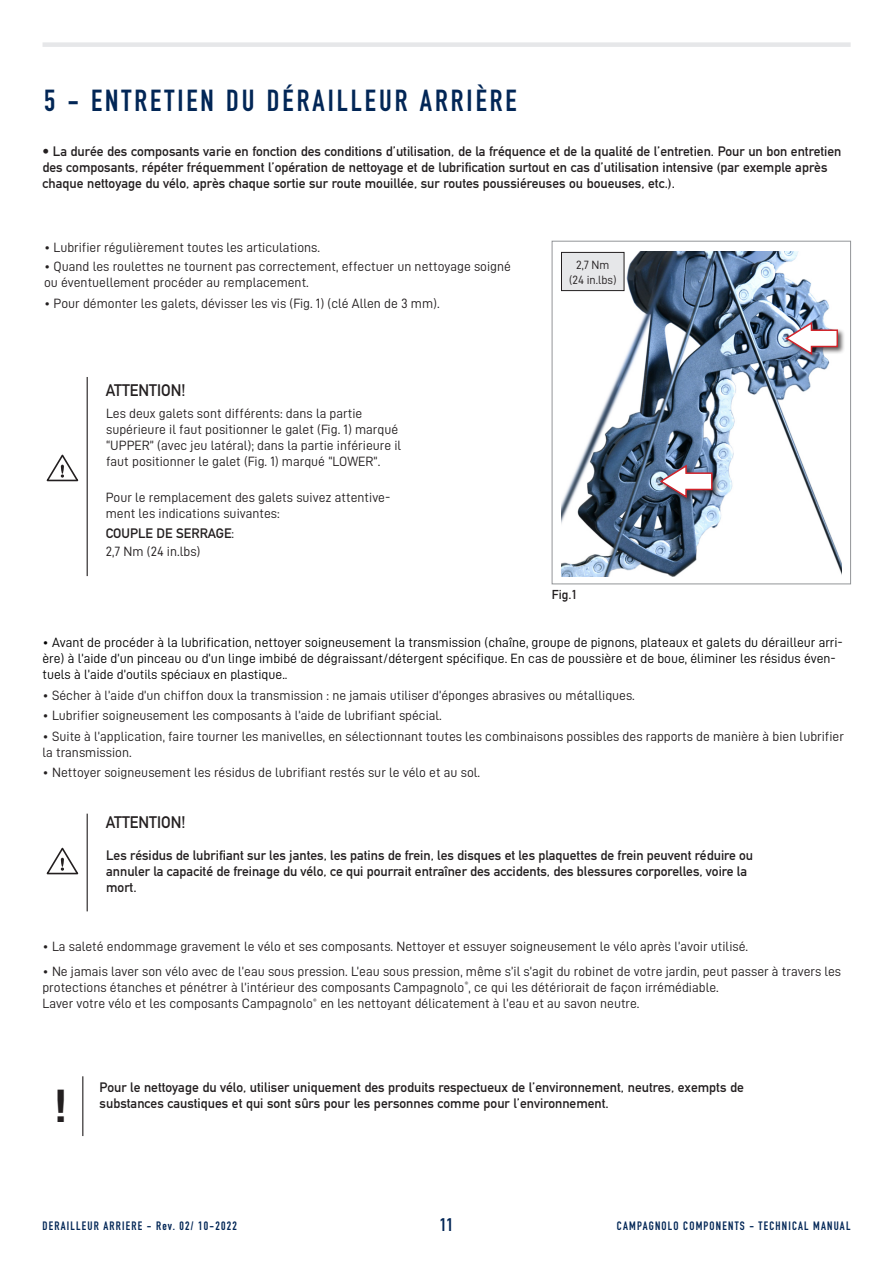
<style>
.page{position:relative;width:893px;height:1263px;background:#fff}
.page>*{position:absolute;margin:0;border:0;box-sizing:border-box;transform-origin:0 0}
.t1{font:700 condensed 45px "Helvetica Neue";color:#231f20}
.Normale{font:700 30px "DIN Condensed";letter-spacing:.1em;color:#022656}
.t2{font:700 18px "DIN Condensed";color:#022656}
.t3{font:700 16.5px "DIN Alternate";color:#231f20;scale:.95 1}
.Normale-2{font:13.5px/16.2px "D DIN";color:#231f20}
.Normale-3{font:700 13.5px/16.2px "DIN Alternate";color:#231f20}
.Normale-4{font:13.5px/16.2px "D DIN";color:#000}
.t4{font:700 12.75px "DIN Alternate";color:#231f20}
.t5{font:700 12px "DIN Condensed";letter-spacing:.1em;color:#022656}
.t6{font:12px "D DIN";color:#231f20}
.s1{font-family:"D DIN";font-weight:400}
.s2{color:#231f20}
</style>
<div class="page">
<div style="left:43px;top:42px;width:808px;height:5px;background:#e6e7e9"></div>
<hr style="left:87px;top:814px;width:1px;height:97px;background:#231f20">
<svg style="left:47px;top:848px;width:32px;height:27px"></svg>
<hr style="left:87px;top:377px;width:1px;height:199px;background:#231f20">
<svg style="left:47px;top:455px;width:32px;height:27px"></svg>
<div style="left:552px;top:241px;width:299px;height:343px;border:1px solid #939598"></div>
<img style="left:561px;top:252px;width:281px;height:324px">
<div style="left:659px;top:463px;width:61px;height:42px;background:#231f20;opacity:.75"></div>
<svg style="left:658px;top:463px;width:55px;height:36px"></svg>
<div style="left:784px;top:320px;width:61px;height:42px;background:#231f20;opacity:.75"></div>
<svg style="left:784px;top:320px;width:55px;height:36px"></svg>
<div style="left:561px;top:252px;width:63px;height:39px;background:#e6e7e9"></div>
<div style="left:561px;top:252px;width:63px;height:39px;border:1px solid #231f20"></div>
<hr style="left:82px;top:1076px;width:1px;height:60px;background:#231f20">
<p class="Normale" style="left:44px;top:81px;width:474px">5 - ENTRETIEN DU DÉRAILLEUR ARRIÈRE</p>
<p class="Normale-3" style="left:43px;top:142px;width:800px">• La durée des composants varie en fonction des conditions d’utilisation, de la fréquence et de la qualité de l’entretien. Pour un bon entretien des composants, répéter fréquemment l’opération de nettoyage et de lubrification surtout en cas d’utilisation intensive (par exemple après chaque nettoyage du vélo, après chaque sortie sur route mouillée, sur routes poussiéreuses ou boueuses, etc.).</p>
<p class="Normale-2" style="left:44px;top:239px;width:278px">• Lubrifier régulièrement toutes les articulations.</p>
<p class="Normale-2" style="left:44px;top:258px;width:468px">• Quand les roulettes ne tournent pas correctement, effectuer un nettoyage soigné ou éventuellement procéder au remplacement.</p>
<p class="Normale-2" style="left:44px;top:295px;width:397px">• Pour démonter les galets, dévisser les vis (Fig. 1) (clé Allen de 3 mm).</p>
<p class="t3" style="left:106px;top:378px;width:85px">ATTENTION!</p>
<p class="Normale-2" style="left:106px;top:405px;width:297px">Les deux galets sont différents: dans la partie supérieure il faut positionner le galet (Fig. 1) marqué “UPPER” (avec jeu latéral); dans la partie inférieure il faut positionner le galet (Fig. 1) marqué “LOWER”.</p>
<p class="Normale-2" style="left:106px;top:489px;width:286px">Pour le remplacement des galets suivez attentive&shy;ment les indications suivantes:</p>
<p class="Normale-3" style="left:106px;top:524px;width:130px">COUPLE DE SERRAGE<span class="s1">:</span></p>
<p class="Normale-2" style="left:106px;top:543px;width:96px">2,7 Nm (24 in.lbs)</p>
<p class="t6" style="left:576px;top:259px;width:35px">2,7 Nm</p>
<p class="t6" style="left:569px;top:273px;width:49px">(24 in.lbs)</p>
<p class="t4" style="left:552px;top:585px;width:27px">Fig.1</p>
<p class="Normale-4" style="left:43px;top:634px;width:802px">• Avant de procéder à la lubrification, nettoyer soigneusement la transmission (chaîne, groupe de pignons, plateaux et galets du dérailleur arri&shy;ère) à l’aide d’un pinceau ou d’un linge imbibé de dégraissant/détergent spécifique. En cas de poussière et de boue, éliminer les résidus éven&shy;tuels à l’aide d’outils spéciaux en plastique.<span class="s2">.</span></p>
<p class="Normale-2" style="left:43px;top:687px;width:594px">• Sécher à l’aide d’un chiffon doux la transmission : ne jamais utiliser d’éponges abrasives ou métalliques.</p>
<p class="Normale-2" style="left:43px;top:707px;width:401px">• Lubrifier soigneusement les composants à l’aide de lubrifiant spécial.</p>
<p class="Normale-2" style="left:43px;top:728px;width:803px">• Suite à l’application, faire tourner les manivelles, en sélectionnant toutes les combinaisons possibles des rapports de manière à bien lubrifier la transmission.</p>
<p class="Normale-2" style="left:43px;top:764px;width:439px">• Nettoyer soigneusement les résidus de lubrifiant restés sur le vélo et au sol.</p>
<p class="t3" style="left:106px;top:810px;width:85px">ATTENTION!</p>
<p class="Normale-3" style="left:106px;top:846px;width:649px">Les résidus de lubrifiant sur les jantes, les patins de frein, les disques et les plaquettes de frein peuvent réduire ou annuler la capacité de freinage du vélo, ce qui pourrait entraîner des accidents, des blessures corporelles, voire la mort.</p>
<p class="Normale-2" style="left:42px;top:938px;width:707px">• La saleté endommage gravement le vélo et ses composants. Nettoyer et essuyer soigneusement le vélo après l’avoir utilisé.</p>
<p class="Normale-2" style="left:42px;top:963px;width:800px">• Ne jamais laver son vélo avec de l’eau sous pression. L’eau sous pression, même s’il s’agit du robinet de votre jardin, peut passer à travers les protections étanches et pénétrer à l’intérieur des composants Campagnolo<sup>®</sup>, ce qui les détériorait de façon irrémédiable.</p>
<p class="Normale-2" style="left:42px;top:995px;width:599px">Laver votre vélo et les composants Campagnolo<sup>®</sup> en les nettoyant délicatement à l’eau et au savon neutre.</p>
<p class="t1" style="left:54px;top:1068px;width:15px">!</p>
<p class="Normale-3" style="left:100px;top:1078px;width:646px">Pour le nettoyage du vélo, utiliser uniquement des produits respectueux de l’environnement, neutres, exempts de substances caustiques et qui sont sûrs pour les personnes comme pour l’environnement.</p>
<p class="t5" style="left:43px;top:1217px;width:196px">DERAILLEUR ARRIERE - Rev. 02/ 10-2022</p>
<p class="t2" style="left:440px;top:1213px;width:15px">11</p>
<p class="t5" style="left:617px;top:1217px;width:235px">CAMPAGNOLO COMPONENTS - TECHNICAL MANUAL</p>
</div>
